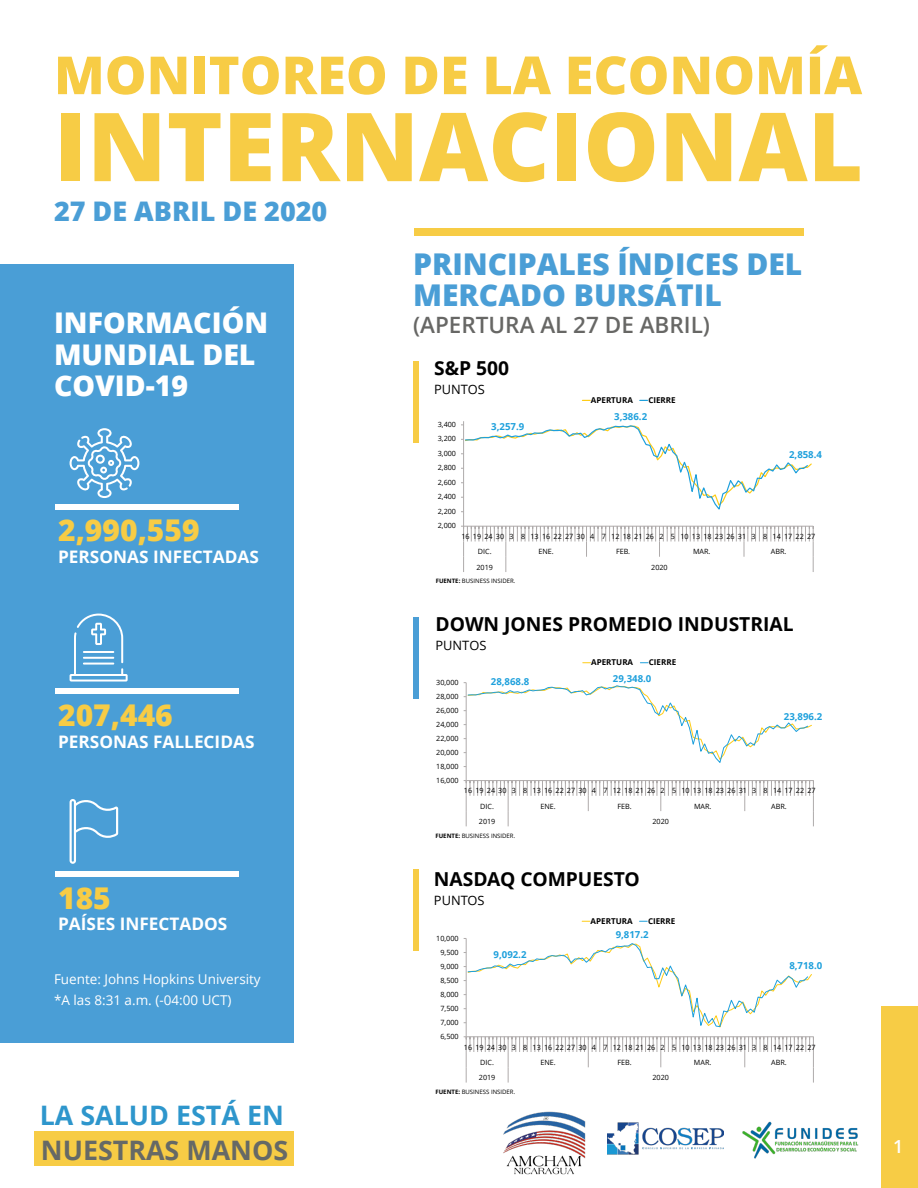
<style>
.page{position:relative;width:918px;height:1188px;background:#fff}
.page>*{position:absolute;margin:0;border:0;box-sizing:border-box;transform-origin:0 0}
.t1{font:800 95.25px "Open Sans";color:#f7cc45}
.t2{font:800 52.5px "Open Sans";color:#f7cc45}
.t3{font:800 30px "Open Sans";color:#4a9ed6}
.t4{font:800 30px "Open Sans";color:#f7cc45}
.t5{font:800 28.5px "Open Sans";color:#fff}
.t6{font:800 27px "Open Sans";color:#4a9ed6}
.t7{font:700 26.85px "Open Sans";color:#2e96cc}
.t8{font:700 26.85px "Open Sans";color:#666966}
.t9{font:600 22.5px "Open Sans";color:#676765}
.t10{font:700 19.2px "Open Sans";color:#000}
.t11{font:600 18px "Open Sans";color:#fff}
.t12{font:700 17.25px "Open Sans";color:#fff}
.t13{font:13.5px "Open Sans";color:#fff}
.t14{font:12.9px "Open Sans";color:#000}
.t15{font:700 9.6px "Open Sans";color:#1ea0dc}
.t16{font:700 8.1px "Open Sans";color:#000}
.t17{font:7.2px/15.3px "Open Sans";color:#000}
.t18{font:6px "Open Sans";color:#000}
.s1{font-weight:700}
</style>
<div class="page">
<div style="left:881px;top:1006px;width:37px;height:182px;background:#f7cc45"></div>
<img style="left:607px;top:1122px;width:117px;height:33px">
<img style="left:742px;top:1121px;width:117px;height:38px">
<img style="left:503px;top:1111px;width:83px;height:64px">
<div style="left:0;top:265px;width:293px;height:778px;background:#4a9ed6"></div>
<div style="left:35px;top:1131px;width:259px;height:35px;background:#f7cc45"></div>
<div style="left:415px;top:228px;width:389px;height:7px;background:#f7cc45"></div>
<svg style="left:70px;top:428px;width:69px;height:70px"></svg>
<svg style="left:70px;top:614px;width:58px;height:68px"></svg>
<svg style="left:70px;top:799px;width:48px;height:65px"></svg>
<div style="left:55px;top:504px;width:184px;height:5px;background:#fff"></div>
<div style="left:55px;top:689px;width:184px;height:5px;background:#fff"></div>
<div style="left:55px;top:871px;width:184px;height:5px;background:#fff"></div>
<div style="left:413px;top:361px;width:6px;height:81px;background:#f7cc45"></div>
<div style="left:413px;top:617px;width:6px;height:82px;background:#4a9ed6"></div>
<div style="left:413px;top:870px;width:6px;height:81px;background:#f7cc45"></div>
<hr style="left:463px;top:421px;width:1px;height:105px;background:#afabab">
<svg style="left:461px;top:526px;width:353px;height:46px"></svg>
<svg style="left:461px;top:425px;width:351px;height:87px"></svg>
<hr style="left:466px;top:683px;width:1px;height:98px;background:#afabab">
<svg style="left:464px;top:780px;width:350px;height:46px"></svg>
<svg style="left:464px;top:682px;width:348px;height:85px"></svg>
<hr style="left:466px;top:938px;width:1px;height:99px;background:#afabab">
<svg style="left:464px;top:1037px;width:350px;height:46px"></svg>
<svg style="left:464px;top:938px;width:348px;height:92px"></svg>
<p class="t2" style="left:54px;top:35px;width:810px">MONITOREO DE LA ECONOMÍA</p>
<p class="t1" style="left:54px;top:74px;width:811px">INTERNACIONAL</p>
<p class="t6" style="left:54px;top:191px;width:275px">27 DE ABRIL DE 2020</p>
<p class="t3" style="left:413px;top:241px;width:391px">PRINCIPALES ÍNDICES DEL</p>
<p class="t3" style="left:413px;top:273px;width:310px">MERCADO BURSÁTIL</p>
<p class="t9" style="left:413px;top:310px;width:298px">(APERTURA AL 27 DE ABRIL)</p>
<p class="t5" style="left:54px;top:301px;width:216px">INFORMACIÓN</p>
<p class="t5" style="left:54px;top:333px;width:203px">MUNDIAL DEL</p>
<p class="t5" style="left:54px;top:364px;width:136px">COVID-19</p>
<p class="t10" style="left:434px;top:354px;width:77px">S&amp;P 500</p>
<p class="t14" style="left:434px;top:381px;width:52px">PUNTOS</p>
<p class="t16" style="left:591px;top:394px;width:43px">APERTURA</p>
<p class="t16" style="left:648px;top:394px;width:29px">CIERRE</p>
<p class="t4" style="left:58px;top:508px;width:143px">2,990,559</p>
<p class="t12" style="left:58px;top:545px;width:202px">PERSONAS INFECTADAS</p>
<p class="t4" style="left:58px;top:692px;width:116px">207,446</p>
<p class="t12" style="left:58px;top:730px;width:198px">PERSONAS FALLECIDAS</p>
<p class="t4" style="left:58px;top:875px;width:54px">185</p>
<p class="t12" style="left:58px;top:912px;width:171px">PAÍSES INFECTADOS</p>
<p class="t13" style="left:54px;top:970px;width:208px">Fuente: Johns Hopkins University</p>
<p class="t13" style="left:54px;top:991px;width:179px">*A las 8:31 a.m. (-04:00 UCT)</p>
<h3 class="t7" style="left:40px;top:1097px;width:246px">LA SALUD ESTÁ EN</h3>
<h3 class="t8" style="left:41px;top:1132px;width:249px">NUESTRAS MANOS</h3>
<p class="t17" style="left:438px;top:417px;width:20px">3,400</p>
<p class="t17" style="left:438px;top:431px;width:20px">3,200</p>
<p class="t17" style="left:438px;top:445px;width:20px">3,000</p>
<p class="t17" style="left:438px;top:460px;width:20px">2,800</p>
<p class="t17" style="left:438px;top:474px;width:20px">2,600</p>
<p class="t17" style="left:438px;top:489px;width:20px">2,400</p>
<p class="t17" style="left:438px;top:503px;width:20px">2,200</p>
<p class="t17" style="left:438px;top:518px;width:20px">2,000</p>
<p class="t15" style="left:491px;top:419px;width:34px">3,257.9</p>
<p class="t15" style="left:614px;top:410px;width:34px">3,386.2</p>
<p class="t15" style="left:789px;top:448px;width:34px">2,858.4</p>
<p class="t17" style="left:478px;top:529px;width:339px;text-indent:-16px">16192430 3 8 1316222730 4 7 12182126 2 5 101318232631 3 8 14172227<br>DIC.</p>
<p class="t17" style="left:539px;top:544px;width:17px">ENE.</p>
<p class="t17" style="left:616px;top:544px;width:15px">FEB.</p>
<p class="t17" style="left:693px;top:544px;width:19px">MAR.</p>
<p class="t17" style="left:771px;top:544px;width:17px">ABR.</p>
<p class="t17" style="left:476px;top:559px;width:18px">2019</p>
<p class="t17" style="left:651px;top:559px;width:18px">2020</p>
<p class="t18" style="left:436px;top:576px;width:81px"><span class="s1">FUENTE:</span> BUSINESS INSIDER.</p>
<p class="t10" style="left:435px;top:610px;width:360px">DOWN JONES PROMEDIO INDUSTRIAL</p>
<p class="t14" style="left:435px;top:637px;width:52px">PUNTOS</p>
<p class="t17" style="left:436px;top:674px;width:24px">30,000</p>
<p class="t17" style="left:436px;top:688px;width:24px">28,000</p>
<p class="t17" style="left:436px;top:702px;width:24px">26,000</p>
<p class="t17" style="left:436px;top:716px;width:24px">24,000</p>
<p class="t17" style="left:436px;top:730px;width:24px">22,000</p>
<p class="t17" style="left:436px;top:744px;width:24px">20,000</p>
<p class="t17" style="left:436px;top:758px;width:24px">18,000</p>
<p class="t17" style="left:436px;top:772px;width:24px">16,000</p>
<p class="t16" style="left:591px;top:656px;width:43px">APERTURA</p>
<p class="t16" style="left:649px;top:656px;width:29px">CIERRE</p>
<p class="t15" style="left:491px;top:675px;width:40px">28,868.8</p>
<p class="t15" style="left:613px;top:671px;width:40px">29,348.0</p>
<p class="t15" style="left:784px;top:709px;width:40px">23,896.2</p>
<p class="t17" style="left:480px;top:783px;width:337px;text-indent:-16px">16192430 3 8 1316222730 4 7 12182126 2 5 101318232631 3 8 14172227<br>DIC.</p>
<p class="t17" style="left:541px;top:798px;width:17px">ENE.</p>
<p class="t17" style="left:617px;top:798px;width:16px">FEB.</p>
<p class="t17" style="left:694px;top:798px;width:19px">MAR.</p>
<p class="t17" style="left:771px;top:798px;width:17px">ABR.</p>
<p class="t17" style="left:479px;top:814px;width:18px">2019</p>
<p class="t17" style="left:653px;top:814px;width:18px">2020</p>
<p class="t18" style="left:435px;top:831px;width:81px"><span class="s1">FUENTE:</span> BUSINESS INSIDER.</p>
<p class="t10" style="left:434px;top:866px;width:207px">NASDAQ COMPUESTO</p>
<p class="t14" style="left:434px;top:892px;width:52px">PUNTOS</p>
<p class="t16" style="left:591px;top:915px;width:43px">APERTURA</p>
<p class="t16" style="left:648px;top:915px;width:29px">CIERRE</p>
<p class="t17" style="left:436px;top:930px;width:24px">10,000</p>
<p class="t17" style="left:440px;top:944px;width:20px">9,500</p>
<p class="t17" style="left:440px;top:958px;width:20px">9,000</p>
<p class="t17" style="left:440px;top:972px;width:20px">8,500</p>
<p class="t17" style="left:440px;top:986px;width:20px">8,000</p>
<p class="t17" style="left:440px;top:1000px;width:20px">7,500</p>
<p class="t17" style="left:440px;top:1014px;width:20px">7,000</p>
<p class="t17" style="left:440px;top:1028px;width:20px">6,500</p>
<p class="t15" style="left:494px;top:948px;width:34px">9,092.2</p>
<p class="t15" style="left:616px;top:928px;width:34px">9,817.2</p>
<p class="t15" style="left:789px;top:959px;width:34px">8,718.0</p>
<p class="t17" style="left:480px;top:1039px;width:337px;text-indent:-16px">16192430 3 8 1316222730 4 7 12182126 2 5 101318232631 3 8 14172227<br>DIC.</p>
<p class="t17" style="left:540px;top:1054px;width:17px">ENE.</p>
<p class="t17" style="left:617px;top:1054px;width:16px">FEB.</p>
<p class="t17" style="left:694px;top:1054px;width:19px">MAR.</p>
<p class="t17" style="left:771px;top:1054px;width:17px">ABR.</p>
<p class="t17" style="left:479px;top:1070px;width:18px">2019</p>
<p class="t17" style="left:653px;top:1070px;width:18px">2020</p>
<p class="t18" style="left:435px;top:1087px;width:81px"><span class="s1">FUENTE:</span> BUSINESS INSIDER.</p>
<h3 class="t11" style="left:893px;top:1134px;width:12px">1</h3>
</div>
